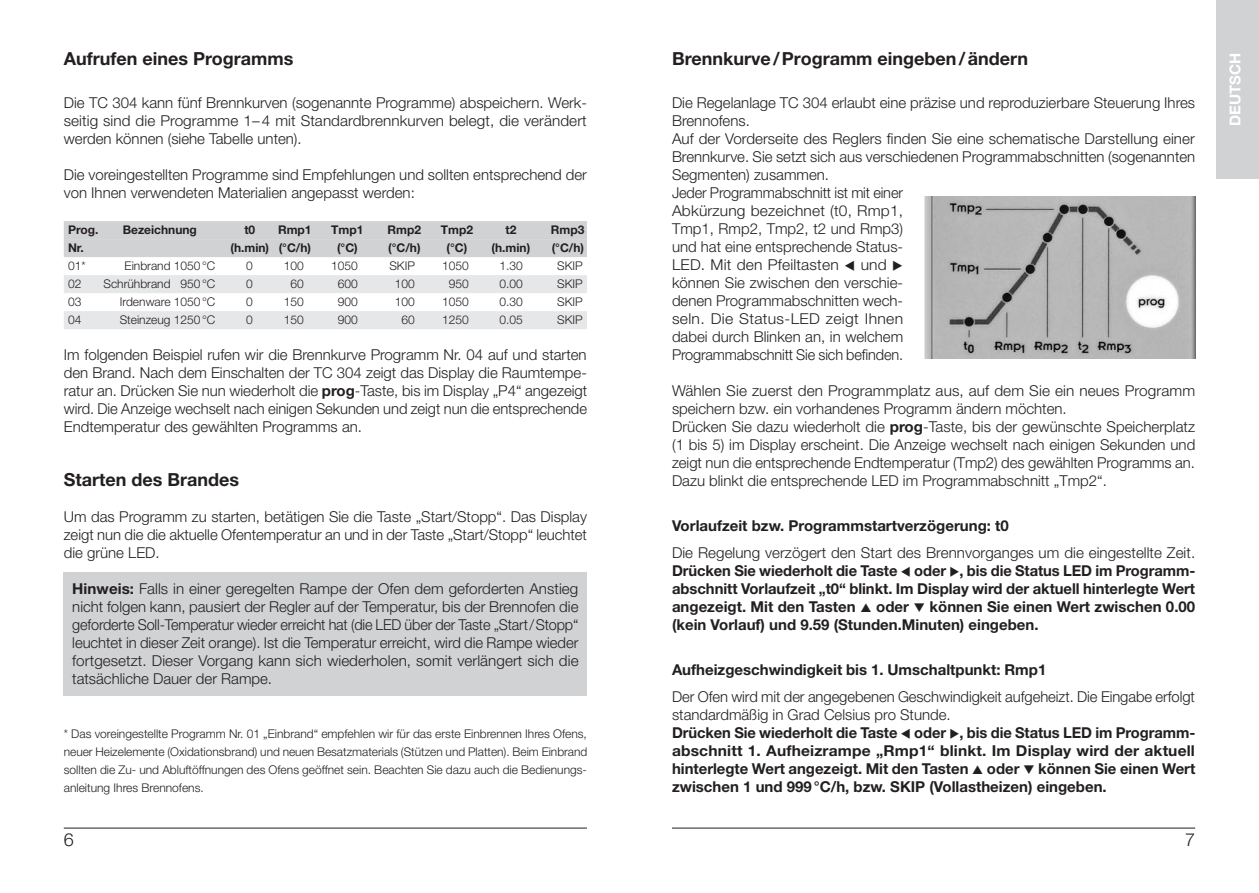
<style>
.page{position:relative;width:1259px;height:893px;background:#fff}
.page>*{position:absolute;margin:0;border:0;box-sizing:border-box;transform-origin:0 0}
.t1{font:700 18px "Helvetica Neue LT Pro";color:#231f20}
.t2{font:300 18px "Helvetica Neue LT Pro";color:#231f20}
.t3{font:300 15px/18px "Helvetica Neue LT Pro";color:#231f20;text-align:justify}
.t4{font:700 15px/18px "Helvetica Neue LT Pro";color:#231f20}
.t5{font:700 15px "Helvetica Neue LT Pro";color:#fff}
.t6{font:300 12px/18px "Helvetica Neue LT Pro";color:#231f20;text-align:justify}
.t7{font:700 12px "Helvetica Neue LT Pro";color:#231f20}
.s1{font-weight:700}
.s2{font-weight:300}
</style>
<div class="page">
<div style="left:1216px;top:0;width:43px;height:179px;background:#d1d2d4"></div>
<hr style="left:64px;top:828px;width:523px;height:1px;background:#231f20">
<hr style="left:672px;top:828px;width:523px;height:1px;background:#231f20">
<div style="left:64px;top:221px;width:523px;height:18px;background:#d1d2d4"></div>
<div style="left:64px;top:239px;width:523px;height:18px;background:#d1d2d4"></div>
<div style="left:64px;top:275px;width:523px;height:18px;background:#e6e7e9"></div>
<div style="left:64px;top:311px;width:523px;height:18px;background:#e6e7e9"></div>
<div style="left:64px;top:572px;width:523px;height:124px;background:#d1d2d4"></div>
<img style="left:924px;top:196px;width:271px;height:163px">
<p class="t1" style="left:64px;top:47px;width:231px">Aufrufen eines Programms</p>
<p class="t3" style="left:64px;top:93px;width:525px">Die TC 304 kann fünf Brennkurven (sogenannte Programme) abspeichern. Werk&shy;seitig sind die Programme 1– 4 mit Standardbrennkurven belegt, die verändert werden können (siehe Tabelle unten).</p>
<p class="t3" style="left:64px;top:165px;width:524px">Die voreingestellten Programme sind Empfehlungen und sollten entsprechend der von Ihnen verwendeten Materialien angepasst werden:</p>
<p class="t7" style="left:68px;top:222px;width:32px">Prog.</p>
<p class="t7" style="left:123px;top:222px;width:76px">Bezeichnung</p>
<p class="t7" style="left:244px;top:222px;width:12px">t0</p>
<p class="t7" style="left:278px;top:222px;width:35px">Rmp1</p>
<p class="t7" style="left:331px;top:222px;width:34px">Tmp1</p>
<p class="t7" style="left:388px;top:222px;width:35px">Rmp2</p>
<p class="t7" style="left:441px;top:222px;width:34px">Tmp2</p>
<p class="t7" style="left:505px;top:222px;width:12px">t2</p>
<p class="t7" style="left:551px;top:222px;width:35px">Rmp3</p>
<p class="t7" style="left:68px;top:240px;width:17px">Nr.</p>
<p class="t7" style="left:230px;top:240px;width:82px">(h.min) (°C/h)</p>
<p class="t7" style="left:337px;top:240px;width:22px">(°C)</p>
<p class="t7" style="left:388px;top:240px;width:34px">(°C/h)</p>
<p class="t7" style="left:446px;top:240px;width:22px">(°C)</p>
<p class="t7" style="left:491px;top:240px;width:40px">(h.min)</p>
<p class="t7" style="left:552px;top:240px;width:34px">(°C/h)</p>
<p class="t6" style="left:68px;top:256px;width:19px">01*</p>
<p class="t6" style="left:125px;top:256px;width:92px">Einbrand 1050°C</p>
<p class="t6" style="left:246px;top:256px;width:8px">0</p>
<p class="t6" style="left:284px;top:256px;width:22px">100</p>
<p class="t6" style="left:331px;top:256px;width:28px">1050</p>
<p class="t6" style="left:389px;top:256px;width:27px">SKIP</p>
<p class="t6" style="left:442px;top:256px;width:28px">1050</p>
<p class="t6" style="left:499px;top:256px;width:25px">1.30</p>
<p class="t6" style="left:557px;top:256px;width:27px">SKIP</p>
<p class="t6" style="left:68px;top:274px;width:15px">02</p>
<p class="t6" style="left:103px;top:274px;width:113px">Schrühbrand 950°C</p>
<p class="t6" style="left:246px;top:274px;width:8px">0</p>
<p class="t6" style="left:290px;top:274px;width:15px">60</p>
<p class="t6" style="left:338px;top:274px;width:22px">600</p>
<p class="t6" style="left:395px;top:274px;width:22px">100</p>
<p class="t6" style="left:449px;top:274px;width:22px">950</p>
<p class="t6" style="left:499px;top:274px;width:25px">0.00</p>
<p class="t6" style="left:557px;top:274px;width:27px">SKIP</p>
<p class="t6" style="left:68px;top:292px;width:15px">03</p>
<p class="t6" style="left:120px;top:292px;width:97px">Irdenware 1050°C</p>
<p class="t6" style="left:246px;top:292px;width:8px">0</p>
<p class="t6" style="left:284px;top:292px;width:22px">150</p>
<p class="t6" style="left:338px;top:292px;width:22px">900</p>
<p class="t6" style="left:395px;top:292px;width:22px">100</p>
<p class="t6" style="left:442px;top:292px;width:28px">1050</p>
<p class="t6" style="left:499px;top:292px;width:25px">0.30</p>
<p class="t6" style="left:557px;top:292px;width:27px">SKIP</p>
<p class="t6" style="left:68px;top:310px;width:15px">04</p>
<p class="t6" style="left:120px;top:310px;width:97px">Steinzeug 1250°C</p>
<p class="t6" style="left:246px;top:310px;width:8px">0</p>
<p class="t6" style="left:284px;top:310px;width:22px">150</p>
<p class="t6" style="left:338px;top:310px;width:22px">900</p>
<p class="t6" style="left:401px;top:310px;width:15px">60</p>
<p class="t6" style="left:442px;top:310px;width:28px">1250</p>
<p class="t6" style="left:499px;top:310px;width:25px">0.05</p>
<p class="t6" style="left:557px;top:310px;width:27px">SKIP</p>
<p class="t3" style="left:64px;top:345px;width:525px">Im folgenden Beispiel rufen wir die Brennkurve Programm Nr. 04 auf und starten den Brand. Nach dem Einschalten der TC 304 zeigt das Display die Raumtempe&shy;ratur an. Drücken Sie nun wiederholt die <span class="s1">prog</span>-Taste, bis im Display „P4“ angezeigt wird. Die Anzeige wechselt nach einigen Sekunden und zeigt nun die entsprechende Endtemperatur des gewählten Programms an.</p>
<p class="t1" style="left:64px;top:468px;width:177px">Starten des Brandes</p>
<p class="t3" style="left:64px;top:507px;width:525px">Um das Programm zu starten, betätigen Sie die Taste „Start/Stopp“. Das Display zeigt nun die die aktuelle Ofentemperatur an und in der Taste „Start/Stopp“ leuchtet die grüne LED.</p>
<p class="t3" style="left:72px;top:579px;width:508px"><span class="s1">Hinweis:</span> Falls in einer geregelten Rampe der Ofen dem geforderten Anstieg nicht folgen kann, pausiert der Regler auf der Temperatur, bis der Brennofen die geforderte Soll-Temperatur wieder erreicht hat (die LED über der Taste „Start/Stopp“ leuchtet in dieser Zeit orange). Ist die Temperatur erreicht, wird die Rampe wieder fortgesetzt. Dieser Vorgang kann sich wiederholen, somit verlängert sich die tatsächliche Dauer der Rampe.</p>
<p class="t6" style="left:64px;top:724px;width:525px">* Das voreingestellte Programm Nr. 01 „Einbrand“ empfehlen wir für das erste Einbrennen Ihres Ofens, neuer Heizelemente (Oxidationsbrand) und neuen Besatzmaterials (Stützen und Platten). Beim Einbrand sollten die Zu- und Abluftöffnungen des Ofens geöffnet sein. Beachten Sie dazu auch die Bedienungs&shy;anleitung Ihres Brennofens.</p>
<p class="t1" style="left:672px;top:47px;width:358px">Brennkurve/Programm eingeben/ändern</p>
<p class="t3" style="left:672px;top:93px;width:524px;text-align:left">Die Regelanlage TC 304 erlaubt eine präzise und reproduzierbare Steuerung Ihres Brennofens.<br>Auf der Vorderseite des Reglers finden Sie eine schematische Darstellung einer Brennkurve. Sie setzt sich aus verschiedenen Programmabschnitten (sogenannten Segmenten) zusammen.<br>Jeder Programmabschnitt ist mit einer<br>Abkürzung bezeichnet (t0, Rmp1,<br>Tmp1, Rmp2, Tmp2, t2 und Rmp3)<br>und hat eine entsprechende Status-<br>LED. Mit den Pfeiltasten ▼ und ◆<br>können Sie zwischen den verschie-<br>denen Programmabschnitten wech-<br>seln. Die Status-LED zeigt Ihnen<br>dabei durch Blinken an, in welchem<br>Programmabschnitt Sie sich befinden.</p>
<p class="t3" style="left:672px;top:381px;width:525px;text-align:left">Wählen Sie zuerst den Programmplatz aus, auf dem Sie ein neues Programm speichern bzw. ein vorhandenes Programm ändern möchten.<br>Drücken Sie dazu wiederholt die <span class="s1">prog</span>-Taste, bis der gewünschte Speicherplatz (1 bis 5) im Display erscheint. Die Anzeige wechselt nach einigen Sekunden und zeigt nun die entsprechende Endtemperatur (Tmp2) des gewählten Programms an.<br>Dazu blinkt die entsprechende LED im Programmabschnitt „Tmp2“.</p>
<p class="t4" style="left:672px;top:516px;width:338px">Vorlaufzeit bzw. Programmstartverzögerung: t0</p>
<p class="t4" style="left:672px;top:543px;width:525px;text-align:justify"><span class="s2">Die Regelung verzögert den Start des Brennvorganges um die eingestellte Zeit.<br></span>Drücken Sie wiederholt die Taste ▼ oder ◆, bis die Status LED im Programm&shy;abschnitt Vorlaufzeit „t0“ blinkt. Im Display wird der aktuell hinterlegte Wert angezeigt. Mit den Tasten</p>
<p class="t4" style="left:672px;top:597px;width:524px;text-indent:204px">oder ❑ können Sie einen Wert zwischen 0.00 (kein Vorlauf) und 9.59 (Stunden.Minuten) eingeben.</p>
<p class="t4" style="left:672px;top:660px;width:376px">Aufheizgeschwindigkeit bis 1. Umschaltpunkt: Rmp1</p>
<p class="t4" style="left:672px;top:687px;width:525px"><span class="s2">Der Ofen wird mit der angegebenen Geschwindigkeit aufgeheizt. Die Eingabe erfolgt standardmäßig in Grad Celsius pro Stunde.<br></span>Drücken Sie wiederholt die Taste ▼ oder ◆, bis die Status LED im Programm&shy;abschnitt 1. Aufheizrampe „Rmp1“ blinkt. Im Display wird der aktuell hinterlegte Wert angezeigt. Mit den Tasten oder ❑ können Sie einen Wert zwischen 1 und 999°C/h, bzw. SKIP (Vollastheizen) eingeben.</p>
<p class="t2" style="left:64px;top:829px;width:12px">6</p>
<p class="t2" style="left:1185px;top:829px;width:12px">7</p>
<p class="t5" style="left:1225px;top:126px;width:75px;rotate:-90deg">DEUTSCH</p>
</div>
